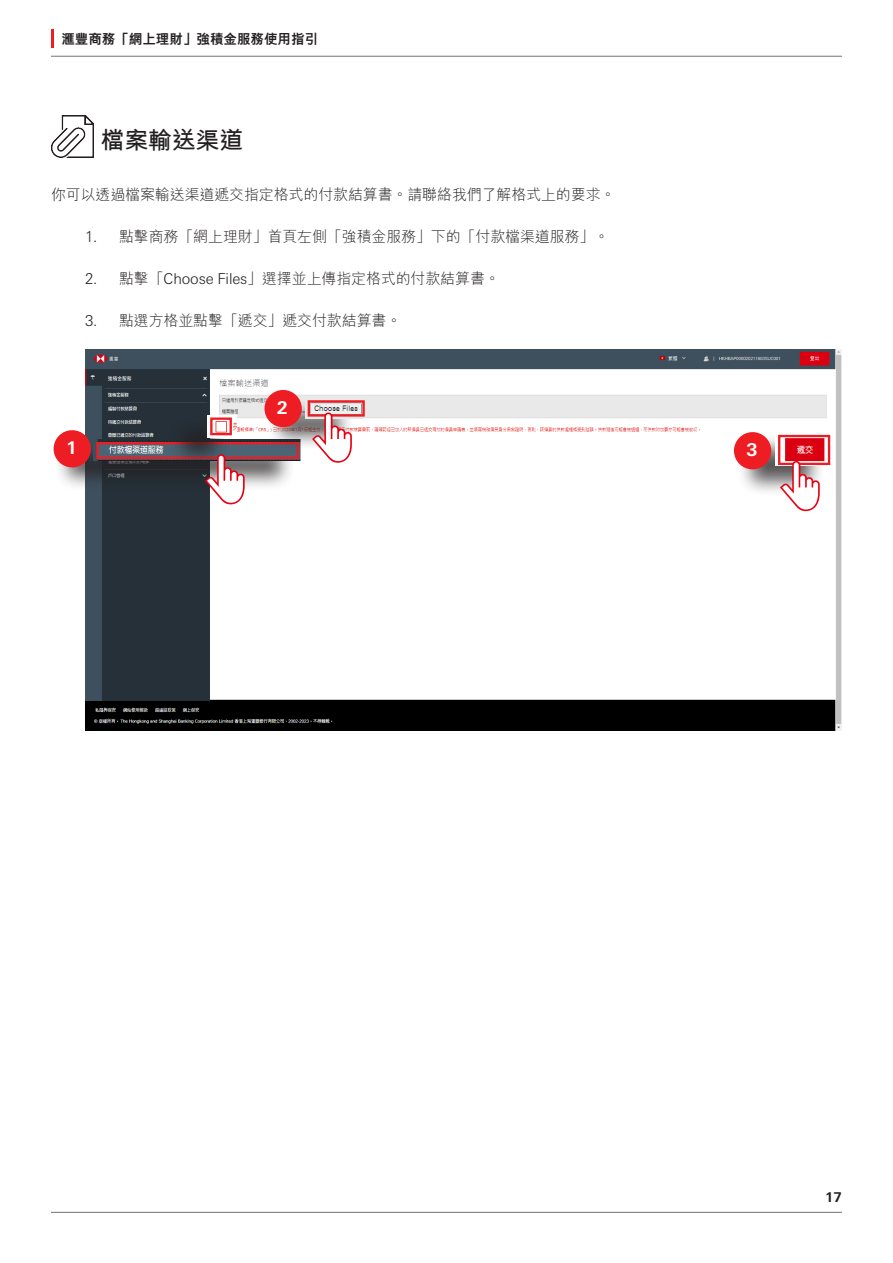
<style>
.page{position:relative;width:893px;height:1263px;background:#fff}
.page>*{position:absolute;margin:0;border:0;box-sizing:border-box;transform-origin:0 0}
.t1{font:700 24px "M Hei H Kfor HSBC";letter-spacing:-.01em;color:#231f20}
.t2{font:700 17.55px "Univers Nextfor HSBC";color:#fff}
.t3{font:300 15px "M Hei H Kfor HSBC";letter-spacing:-.01em;color:#231f20}
.t4{font:800 13.5px "M Hei H Kfor HSBC";color:#231f20}
.t5{font:700 13.5px "Univers Nextfor HSBC";color:#231f20}
.s1{font-family:"Univers Nextfor HSBC"}
</style>
<div class="page">
<hr style="left:51px;top:56px;width:791px;height:1px;background:#717275">
<hr style="left:51px;top:1212px;width:791px;height:1px;background:#717275">
<hr style="left:51px;top:29px;width:3px;height:19px;background:#ee1d23">
<img style="left:51px;top:116px;width:43px;height:42px">
<img style="left:85px;top:350px;width:757px;height:381px">
<div style="left:54px;top:439px;width:242px;height:52px;background:#231f20;opacity:.75"></div>
<img style="left:93px;top:439px;width:210px;height:21px">
<div style="left:96px;top:442px;width:203px;height:17px;border:2px solid #ee1d23"></div>
<svg style="left:205px;top:454px;width:40px;height:50px"></svg>
<div style="left:168px;top:415px;width:61px;height:54px;background:#231f20;opacity:.75"></div>
<img style="left:207px;top:415px;width:30px;height:23px">
<div style="left:210px;top:417px;width:22px;height:18px;border:2px solid #ee1d23"></div>
<div style="left:266px;top:399px;width:88px;height:51px;background:#231f20;opacity:.75"></div>
<img style="left:305px;top:399px;width:57px;height:19px">
<div style="left:308px;top:400px;width:57px;height:17px;border:2px solid #ee1d23"></div>
<svg style="left:312px;top:412px;width:40px;height:51px"></svg>
<div style="left:737px;top:434px;width:88px;height:63px;background:#231f20;opacity:.75"></div>
<img style="left:776px;top:435px;width:56px;height:30px">
<div style="left:778px;top:435px;width:52px;height:30px;border:2px solid #ee1d23"></div>
<svg style="left:780px;top:461px;width:40px;height:50px"></svg>
<div style="left:54px;top:430px;width:37px;height:37px;background:#ee1d23;border-radius:50%"></div>
<div style="left:264px;top:390px;width:38px;height:37px;background:#ee1d23;border-radius:50%"></div>
<div style="left:734px;top:432px;width:37px;height:37px;background:#ee1d23;border-radius:50%"></div>
<p class="t4" style="left:61px;top:32px;width:258px">滙豐商務「網上理財」強積金服務使用指引</p>
<h1 class="t1" style="left:101px;top:122px;width:144px">檔案輸送渠道</h1>
<p class="t3" style="left:51px;top:186px;width:566px">你可以透過檔案輸送渠道遞交指定格式的付款結算書。請聯絡我們了解格式上的要求。</p>
<p class="t3" style="left:85px;top:228px;width:526px"><span class="s1">1.</span> 點擊商務「網上理財」首頁左側「強積金服務」下的「付款檔渠道服務」。</p>
<p class="t3" style="left:85px;top:270px;width:416px"><span class="s1">2.</span> 點擊「<span class="s1">Choose Files</span>」選擇並上傳指定格式的付款結算書。</p>
<p class="t3" style="left:85px;top:312px;width:318px"><span class="s1">3.</span> 點選方格並點擊「遞交」遞交付款結算書。</p>
<p class="t2" style="left:66px;top:436px;width:13px">1</p>
<p class="t2" style="left:277px;top:395px;width:13px">2</p>
<p class="t2" style="left:746px;top:438px;width:13px">3</p>
<p class="t5" style="left:825px;top:1187px;width:18px">17</p>
</div>
